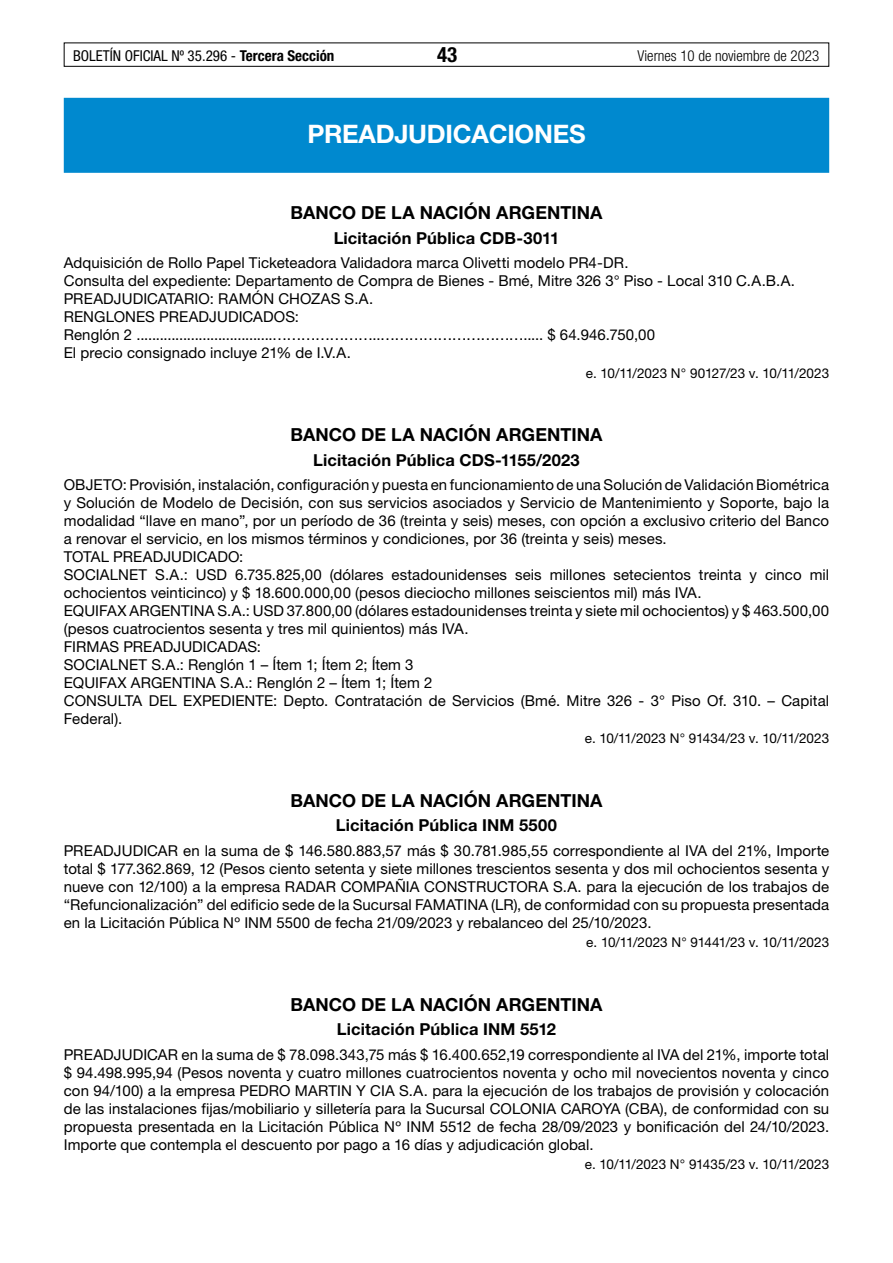
<style>
.page{position:relative;width:893px;height:1263px;background:#fff}
.page>*{position:absolute;margin:0;border:0;box-sizing:border-box;transform-origin:0 0}
.t1{font:700 25.5px "Helvetica Neue LT Std";letter-spacing:-.01em;color:#fff}
.t2{font:700 condensed 21px "Helvetica Neue LT Std";color:#000}
.t3{font:700 18px "Helvetica Neue LT Std";letter-spacing:.005em;color:#000}
.t4{font:700 16.5px "Helvetica Neue LT Std";letter-spacing:.01em;color:#000}
.t5{font:15px/18px "Helvetica Neue LT Std";letter-spacing:.005em;color:#000}
.t6{font:condensed 15px "Helvetica Neue LT Std";color:#000}
.t7{font:300 condensed 15px "Helvetica Neue LT Std";color:#000}
.t8{font:13.5px "Helvetica Neue LT Std";letter-spacing:-.005em;color:#000}
.s1{font-weight:700}
</style>
<div class="page">
<div style="left:64px;top:43px;width:765px;height:24px;border:1px solid #000"></div>
<div style="left:64px;top:98px;width:765px;height:75px;background:#0089cf"></div>
<p class="t6" style="left:73px;top:47px;width:263px">BOLETÍN OFICIAL Nº 35.296 - <span class="s1">Tercera Sección</span></p>
<h2 class="t2" style="left:437px;top:42px;width:22px">43</h2>
<p class="t7" style="left:638px;top:47px;width:183px">Viernes 10 de noviembre de 2023</p>
<h1 class="t1" style="left:307px;top:118px;width:280px">PREADJUDICACIONES</h1>
<p class="t3" style="left:290px;top:202px;width:314px">BANCO DE LA NACIÓN ARGENTINA</p>
<p class="t4" style="left:334px;top:228px;width:227px">Licitación Pública CDB-3011</p>
<p class="t5" style="left:64px;top:254px;width:733px">Adquisición de Rollo Papel Ticketeadora Validadora marca Olivetti modelo PR4-DR.<br>Consulta del expediente: Departamento de Compra de Bienes - Bmé, Mitre 326 3° Piso - Local 310 C.A.B.A.<br>PREADJUDICATARIO: RAMÓN CHOZAS S.A.<br>RENGLONES PREADJUDICADOS:<br>Renglón 2 ...................................…………………..…………………………..... $ 64.946.750,00<br>El precio consignado incluye 21% de I.V.A.</p>
<p class="t8" style="left:586px;top:365px;width:245px">e. 10/11/2023 N° 90127/23 v. 10/11/2023</p>
<p class="t3" style="left:290px;top:424px;width:314px">BANCO DE LA NACIÓN ARGENTINA</p>
<p class="t4" style="left:313px;top:449px;width:268px">Licitación Pública CDS-1155/2023</p>
<p class="t5" style="left:64px;top:475px;width:767px">OBJETO: Provisión, instalación, configuración y puesta en funcionamiento de una Solución de Validación Biométrica y Solución de Modelo de Decisión, con sus servicios asociados y Servicio de Mantenimiento y Soporte, bajo la modalidad “llave en mano”, por un período de 36 (treinta y seis) meses, con opción a exclusivo criterio del Banco a renovar el servicio, en los mismos términos y condiciones, por 36 (treinta y seis) meses.<br>TOTAL PREADJUDICADO:<br>SOCIALNET S.A.: USD 6.735.825,00 (dólares estadounidenses seis millones setecientos treinta y cinco mil ochocientos veinticinco) y $ 18.600.000,00 (pesos dieciocho millones seiscientos mil) más IVA.<br>EQUIFAX ARGENTINA S.A.: USD 37.800,00 (dólares estadounidenses treinta y siete mil ochocientos) y $ 463.500,00 (pesos cuatrocientos sesenta y tres mil quinientos) más IVA.<br>FIRMAS PREADJUDICADAS:<br>SOCIALNET S.A.: Renglón 1 – Ítem 1; Ítem 2; Ítem 3<br>EQUIFAX ARGENTINA S.A.: Renglón 2 – Ítem 1; Ítem 2<br>CONSULTA DEL EXPEDIENTE: Depto. Contratación de Servicios (Bmé. Mitre 326 - 3° Piso Of. 310. – Capital Federal).</p>
<p class="t8" style="left:585px;top:730px;width:246px">e. 10/11/2023 N° 91434/23 v. 10/11/2023</p>
<p class="t3" style="left:290px;top:789px;width:314px">BANCO DE LA NACIÓN ARGENTINA</p>
<p class="t4" style="left:336px;top:815px;width:223px">Licitación Pública INM 5500</p>
<p class="t5" style="left:64px;top:841px;width:767px;text-align:justify">PREADJUDICAR en la suma de $ 146.580.883,57 más $ 30.781.985,55 correspondiente al IVA del 21%, Importe total $ 177.362.869, 12 (Pesos ciento setenta y siete millones trescientos sesenta y dos mil ochocientos sesenta y nueve con 12/100) a la empresa RADAR COMPAÑIA CONSTRUCTORA S.A. para la ejecución de los trabajos de “Refuncionalización” del edificio sede de la Sucursal FAMATINA (LR), de conformidad con su propuesta presentada en la Licitación Pública Nº INM 5500 de fecha 21/09/2023 y rebalanceo del 25/10/2023.</p>
<p class="t8" style="left:586px;top:934px;width:244px">e. 10/11/2023 N° 91441/23 v. 10/11/2023</p>
<p class="t3" style="left:290px;top:993px;width:314px">BANCO DE LA NACIÓN ARGENTINA</p>
<p class="t4" style="left:337px;top:1019px;width:221px">Licitación Pública INM 5512</p>
<p class="t5" style="left:64px;top:1045px;width:767px;text-align:justify">PREADJUDICAR en la suma de $ 78.098.343,75 más $ 16.400.652,19 correspondiente al IVA del 21%, importe total $ 94.498.995,94 (Pesos noventa y cuatro millones cuatrocientos noventa y ocho mil novecientos noventa y cinco con 94/100) a la empresa PEDRO MARTIN Y CIA S.A. para la ejecución de los trabajos de provisión y colocación de las instalaciones fijas/mobiliario y silletería para la Sucursal COLONIA CAROYA (CBA), de conformidad con su propuesta presentada en la Licitación Pública Nº INM 5512 de fecha 28/09/2023 y bonificación del 24/10/2023.<br>Importe que contempla el descuento por pago a 16 días y adjudicación global.</p>
<p class="t8" style="left:585px;top:1156px;width:246px">e. 10/11/2023 N° 91435/23 v. 10/11/2023</p>
</div>
